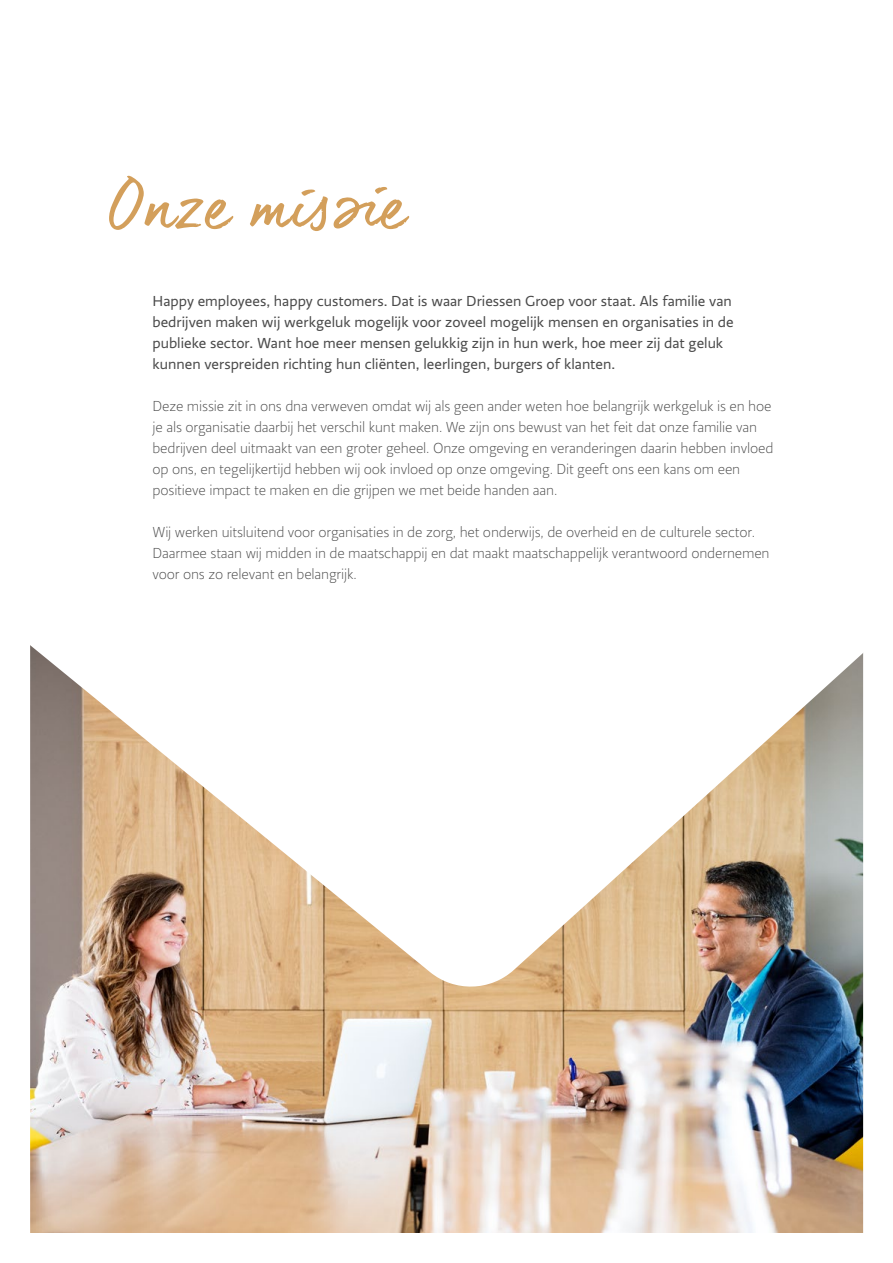
<style>
.page{position:relative;width:893px;height:1263px;background:#fff}
.page>*{position:absolute;margin:0;border:0;box-sizing:border-box;transform-origin:0 0}
.t1{font:60px "dear Joe 6 dear Joe 6";letter-spacing:-.005em;color:#d39f5b}
.t2{font:300 15px/21px "Ratio";letter-spacing:-.01em;color:#4a4a4a}
.t3{font:15px/21px "Ratio";color:#4a4a4a}
</style>
<div class="page">
<img style="left:30px;top:992px;width:834px;height:241px">
<svg style="left:30px;top:645px;width:834px;height:347px"></svg>
<h1 class="t1" style="left:106px;top:171px;width:301px">Onze missie</h1>
<p class="t3" style="left:152px;top:291px;width:583px">Happy employees, happy customers. Dat is waar Driessen Groep voor staat. Als familie van bedrijven maken wij werkgeluk mogelijk voor zoveel mogelijk mensen en organisaties in de publieke sector. Want hoe meer mensen gelukkig zijn in hun werk, hoe meer zij dat geluk kunnen verspreiden richting hun cliënten, leerlingen, burgers of klanten.</p>
<p class="t2" style="left:152px;top:396px;width:622px">Deze missie zit in ons dna verweven omdat wij als geen ander weten hoe belangrijk werkgeluk is en hoe je als organisatie daarbij het verschil kunt maken. We zijn ons bewust van het feit dat onze familie van bedrijven deel uitmaakt van een groter geheel. Onze omgeving en veranderingen daarin hebben invloed op ons, en tegelijkertijd hebben wij ook invloed op onze omgeving. Dit geeft ons een kans om een positieve impact te maken en die grijpen we met beide handen aan.</p>
<p class="t2" style="left:152px;top:522px;width:619px">Wij werken uitsluitend voor organisaties in de zorg, het onderwijs, de overheid en de culturele sector.<br>Daarmee staan wij midden in de maatschappij en dat maakt maatschappelijk verantwoord ondernemen voor ons zo relevant en belangrijk.</p>
</div>
